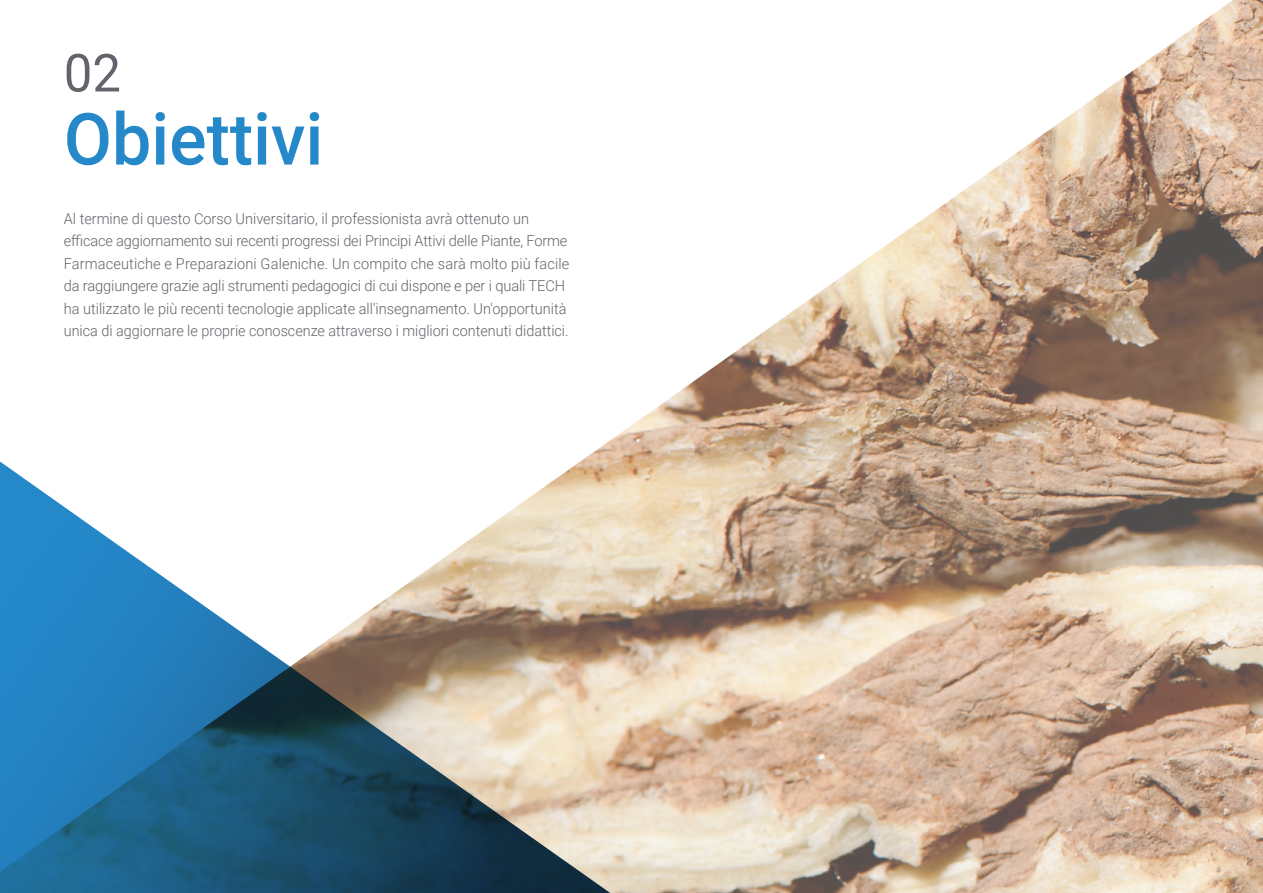
<style>
.page{position:relative;width:1263px;height:893px;background:#fff}
.page>*{position:absolute;margin:0;border:0;box-sizing:border-box;transform-origin:0 0}
.t1{font:500 72px "Roboto";color:#2488c9}
.t2{font:52.5px "Roboto";color:#61646a}
.t3{font:300 15px/22.5px "Roboto";color:#61646a}
</style>
<div class="page">
<img style="left:602px;top:0;width:661px;height:893px">
<svg style="left:0;top:446px;width:640px;height:447px"></svg>
<h2 class="t2" style="left:64px;top:36px;width:59px">02</h2>
<h1 class="t1" style="left:64px;top:89px;width:261px">Obiettivi</h1>
<p class="t3" style="left:64px;top:207px;width:507px">Al termine di questo Corso Universitario, il professionista avrà ottenuto un efficace aggiornamento sui recenti progressi dei Principi Attivi delle Piante, Forme Farmaceutiche e Preparazioni Galeniche. Un compito che sarà molto più facile da raggiungere grazie agli strumenti pedagogici di cui dispone e per i quali TECH ha utilizzato le più recenti tecnologie applicate all'insegnamento. Un'opportunità unica di aggiornare le proprie conoscenze attraverso i migliori contenuti didattici.</p>
</div>
